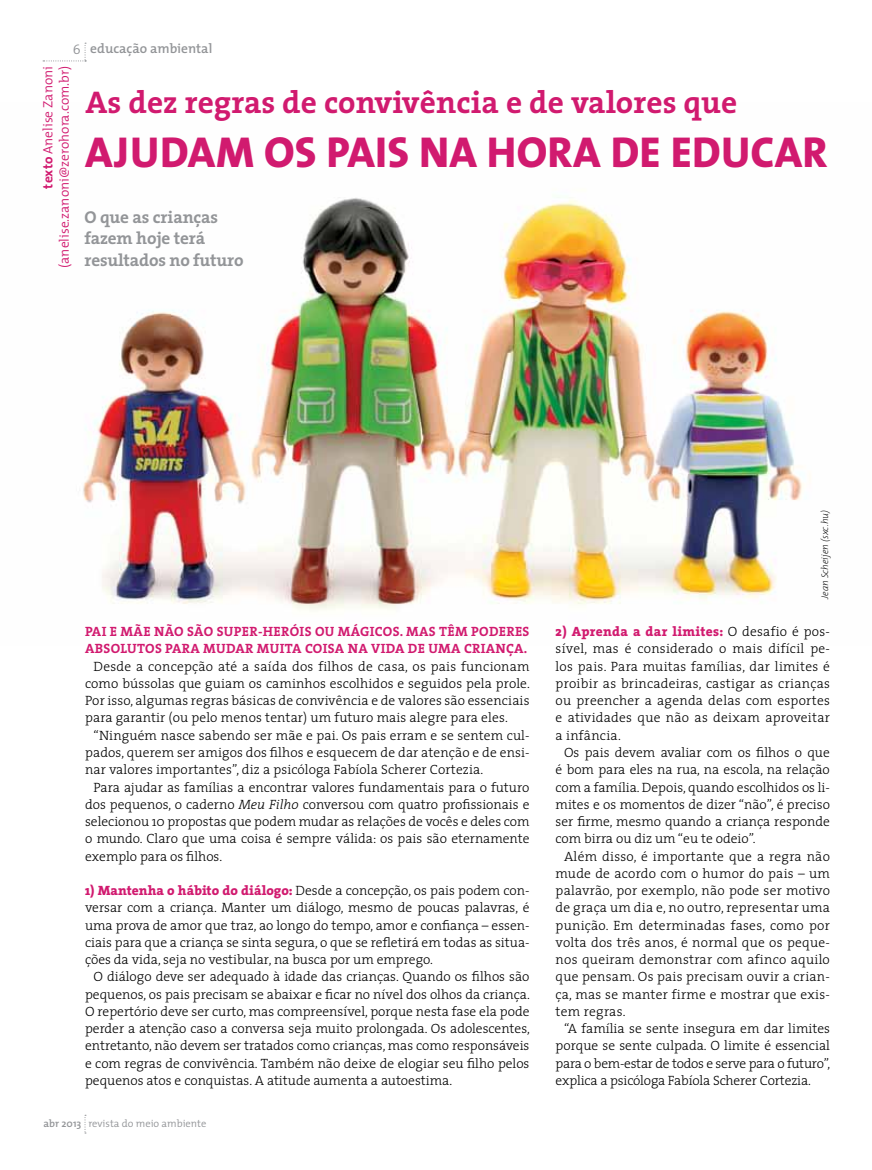
<style>
.page{position:relative;width:872px;height:1170px;background:#fff}
.page>*{position:absolute;margin:0;border:0;box-sizing:border-box;transform-origin:0 0}
.t1{font:800 43.5px "The Mix";letter-spacing:.005em;color:#d11a6f}
.t2{font:700 31.5px "The Serif";color:#d11a6f}
.t3{font:700 17.25px/21.6px "The Serif";letter-spacing:-.01em;color:#939598}
.t4{font:300 13.5px/17.2px "The Serif";color:#000;text-align:justify}
.t5{font:700 13.5px/17.2px "The Serif";letter-spacing:.025em;color:#d11a6f}
.t6{font:300 13.5px/16.2px "The Mix";color:#d11a6f;text-align:right}
.t7{font:600 13.5px "The Mix";color:#939598}
.t8{font:300 13.5px "The Mix";color:#939598}
.t9{font:300 10.5px "The Mix";color:#939598}
.t10{font:italic 200 9.75px "The Mix";color:#000}
.s1{font-weight:700}
.s2{font-style:italic}
.s3{font-weight:800;color:#d11a6f}
.s4{font-weight:600}
</style>
<div class="page">
<svg style="left:84px;top:1114px;width:2px;height:19px"></svg>
<img style="left:83px;top:198px;width:720px;height:412px">
<svg style="left:43px;top:43px;width:43px;height:18px"></svg>
<p class="t7" style="left:90px;top:37px;width:123px">educação ambiental</p>
<h2 class="t2" style="left:86px;top:76px;width:653px">AS DEZ REGRAS DE CONVIVÊNCIA E DE VALORES QUE</h2>
<p class="t8" style="left:73px;top:38px;width:9px">6</p>
<p class="t6" style="left:40px;top:268px;width:203px;rotate:-90deg"><span class="s1">texto</span> Anelise Zanoni (anelise.zanoni@zerohora.com.br)</p>
<h1 class="t1" style="left:85px;top:127px;width:744px">AJUDAM OS PAIS NA HORA DE EDUCAR</h1>
<p class="t3" style="left:84px;top:206px;width:161px">O QUE AS CRIANÇAS<br>FAZEM HOJE TERÁ<br>RESULTADOS NO FUTURO</p>
<p class="t5" style="left:85px;top:622px;width:446px">PAI E MÃE NÃO SÃO SUPER-HERÓIS OU MÁGICOS. MAS TÊM PODERES<br>ABSOLUTOS PARA MUDAR MUITA COISA NA VIDA DE UMA CRIANÇA.</p>
<p class="t4" style="left:85px;top:657px;width:446px;text-indent:9px">Desde a concepção até a saída dos filhos de casa, os pais funcionam como bússolas que guiam os caminhos escolhidos e seguidos pela prole.<br>Por isso, algumas regras básicas de convivência e de valores são essenciais para garantir (ou pelo menos tentar) um futuro mais alegre para eles.</p>
<p class="t4" style="left:85px;top:726px;width:446px;text-indent:9px">“Ninguém nasce sabendo ser mãe e pai. Os pais erram e se sentem cul&shy;pados, querem ser amigos dos filhos e esquecem de dar atenção e de ensi&shy;nar valores importantes”, diz a psicóloga Fabíola Scherer Cortezia.</p>
<p class="t4" style="left:85px;top:777px;width:446px;text-indent:9px">Para ajudar as famílias a encontrar valores fundamentais para o futuro dos pequenos, o caderno <span class="s2">Meu Filho</span> conversou com quatro profissionais e selecionou 10 propostas que podem mudar as relações de vocês e deles com o mundo. Claro que uma coisa é sempre válida: os pais são eternamente exemplo para os filhos.</p>
<p class="t4" style="left:85px;top:881px;width:446px"><span class="s3">1) Mantenha o hábito do diálogo:</span> Desde a concepção, os pais podem con&shy;versar com a criança. Manter um diálogo, mesmo de poucas palavras, é uma prova de amor que traz, ao longo do tempo, amor e confiança – essen&shy;ciais para que a criança se sinta segura, o que se refletirá em todas as situa&shy;ções da vida, seja no vestibular, na busca por um emprego.</p>
<p class="t4" style="left:85px;top:967px;width:446px;text-indent:9px">O diálogo deve ser adequado à idade das crianças. Quando os filhos são pequenos, os pais precisam se abaixar e ficar no nível dos olhos da criança.<br>O repertório deve ser curto, mas compreensível, porque nesta fase ela pode perder a atenção caso a conversa seja muito prolongada. Os adolescentes, entretanto, não devem ser tratados como crianças, mas como responsáveis e com regras de convivência. Também não deixe de elogiar seu filho pelos pequenos atos e conquistas. A atitude aumenta a autoestima.</p>
<p class="t9" style="left:44px;top:1114px;width:164px"><span class="s4">abr 2013</span> revista do meio ambiente</p>
<p class="t10" style="left:817px;top:599px;width:91px;rotate:-90deg">Jean Scheijen (sxc.hu)</p>
<p class="t4" style="left:555px;top:622px;width:276px"><span class="s3">2) Aprenda a dar limites:</span> O desafio é pos&shy;sível, mas é considerado o mais difícil pe&shy;los pais. Para muitas famílias, dar limites é proibir as brincadeiras, castigar as crianças ou preencher a agenda delas com esportes e atividades que não as deixam aproveitar a infância.</p>
<p class="t4" style="left:555px;top:743px;width:276px;text-indent:9px">Os pais devem avaliar com os filhos o que é bom para eles na rua, na escola, na relação com a família. Depois, quando escolhidos os li&shy;mites e os momentos de dizer “não”, é preciso ser firme, mesmo quando a criança responde com birra ou diz um “eu te odeio”.</p>
<p class="t4" style="left:555px;top:846px;width:276px;text-indent:9px">Além disso, é importante que a regra não mude de acordo com o humor do pais – um palavrão, por exemplo, não pode ser motivo de graça um dia e, no outro, representar uma punição. Em determinadas fases, como por volta dos três anos, é normal que os peque&shy;nos queiram demonstrar com afinco aquilo que pensam. Os pais precisam ouvir a crian&shy;ça, mas se manter firme e mostrar que exis&shy;tem regras.</p>
<p class="t4" style="left:555px;top:1019px;width:276px;text-indent:9px">“A família se sente insegura em dar limites porque se sente culpada. O limite é essencial para o bem-estar de todos e serve para o futuro”, explica a psicóloga Fabíola Scherer Cortezia.</p>
</div>
